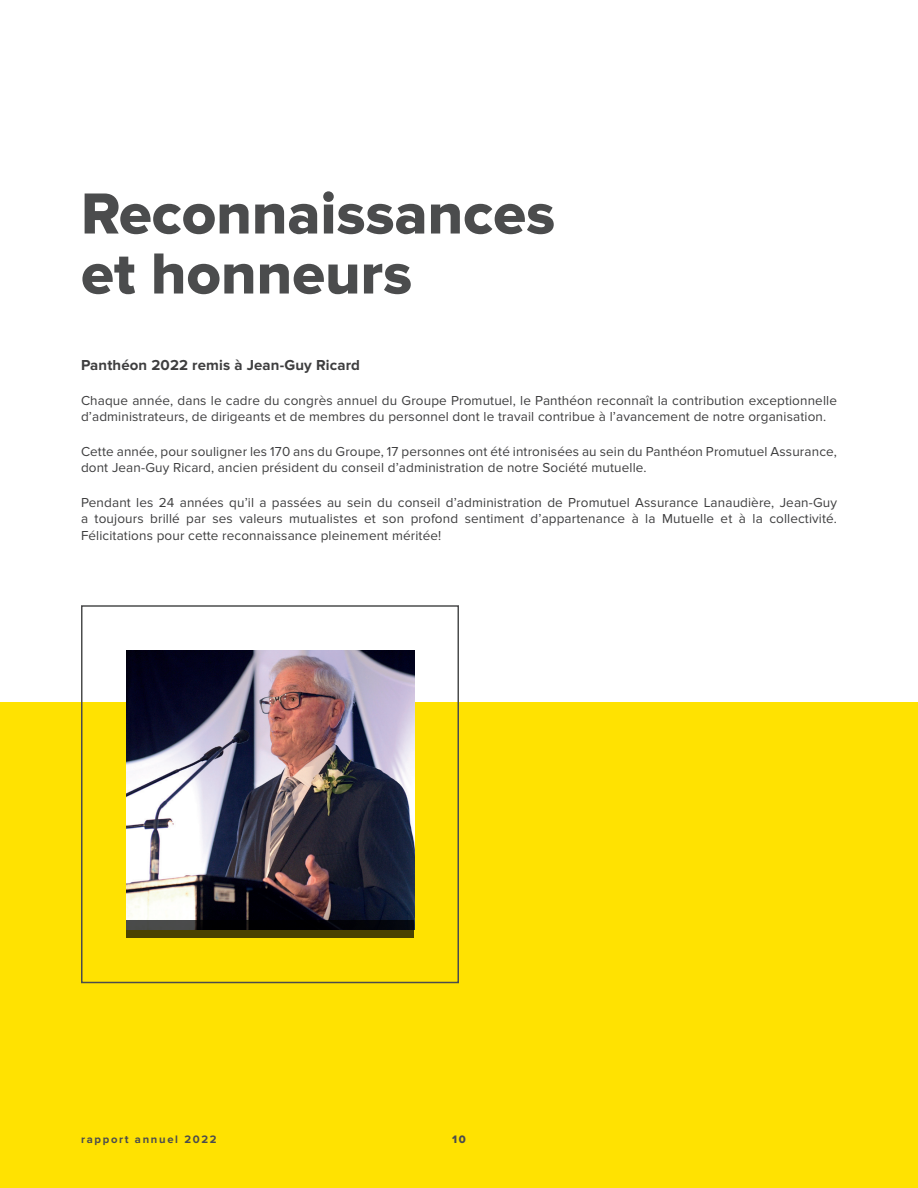
<style>
.page{position:relative;width:918px;height:1188px;background:#fff}
.page>*{position:absolute;margin:0;border:0;box-sizing:border-box;transform-origin:0 0}
.t1{font:60px/60px "Proxima Nova Extrabld";color:#4b4c4d}
.t2{font:700 15px "Proxima Nova";letter-spacing:.01em;color:#3e3e3f}
.t3{font:13.5px/16.5px "Proxima Nova";letter-spacing:.01em;color:#3e3e3f}
.t4{font:700 11.25px "Proxima Nova";letter-spacing:.15em;color:#4b4c4d}
.t5{font:11.25px "Proxima Nova Extrabld";color:#4b4c4d}
</style>
<div class="page">
<div style="left:0;top:702px;width:918px;height:486px;background:#ffe201"></div>
<div style="left:81px;top:605px;width:378px;height:378px;border:2px solid #4b4c4d"></div>
<img style="left:126px;top:650px;width:288px;height:270px">
<svg style="left:126px;top:920px;width:288px;height:18px;background:#2c280c"></svg>
<h1 class="t1" style="left:81px;top:185px;width:476px">Reconnaissances et honneurs</h1>
<p class="t2" style="left:81px;top:356px;width:281px">Panthéon 2022 remis à Jean-Guy Ricard</p>
<p class="t3" style="left:81px;top:392px;width:757px">Chaque année, dans le cadre du congrès annuel du Groupe Promutuel, le Panthéon reconnaît la contribution exceptionnelle d’administrateurs, de dirigeants et de membres du personnel dont le travail contribue à l’avancement de notre organisation.</p>
<p class="t3" style="left:81px;top:443px;width:757px">Cette année, pour souligner les 170 ans du Groupe, 17 personnes ont été intronisées au sein du Panthéon Promutuel Assurance, dont Jean-Guy Ricard, ancien président du conseil d’administration de notre Société mutuelle.</p>
<p class="t3" style="left:81px;top:494px;width:757px;text-align:justify">Pendant les 24 années qu’il a passées au sein du conseil d’administration de Promutuel Assurance Lanaudière, Jean-Guy a toujours brillé par ses valeurs mutualistes et son profond sentiment d’appartenance à la Mutuelle et à la collectivité.<br>Félicitations pour cette reconnaissance pleinement méritée!</p>
<p class="t4" style="left:81px;top:1133px;width:137px">rapport annuel 2022</p>
<p class="t5" style="left:452px;top:1133px;width:15px">10</p>
</div>
